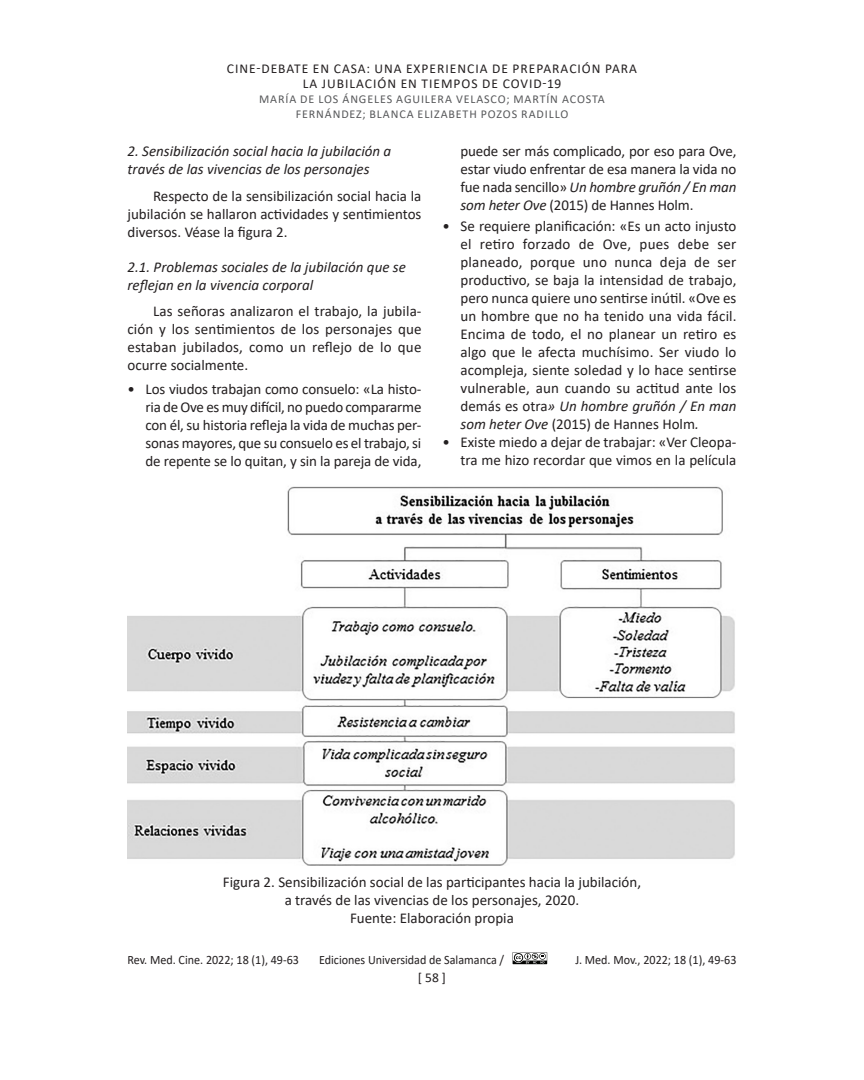
<style>
.page{position:relative;width:864px;height:1080px;background:#fff}
.page>*{position:absolute;margin:0;border:0;box-sizing:border-box;transform-origin:0 0}
.TX{font:15px/18px "Calibri";color:#231f20;text-align:justify}
.BHead{font:italic 15px/18px "Calibri";color:#231f20}
.FigureCaption{font:15px/18px "Calibri";color:#231f20;text-align:center}
.t1{font:13.5px/15px "Calibri";letter-spacing:.075em;color:#231f20;text-align:center}
.t2{font:12.75px "Calibri";color:#231f20;scale:.95 1}
.t3{font:12px/15px "Calibri";letter-spacing:.075em;color:#57585a;text-align:center}
.s1{font-style:italic}
</style>
<div class="page">
<svg style="left:513px;top:952px;width:34px;height:12px"></svg>
<img style="left:128px;top:486px;width:607px;height:380px">
<p class="t1" style="left:227px;top:61px;width:412px">CINE-DEBATE EN CASA: UNA EXPERIENCIA DE PREPARACIÓN PARA<br>LA JUBILACIÓN EN TIEMPOS DE COVID-19</p>
<p class="t3" style="left:259px;top:91px;width:347px">MARÍA DE LOS ÁNGELES AGUILERA VELASCO; MARTÍN ACOSTA<br>FERNÁNDEZ; BLANCA ELIZABETH POZOS RADILLO</p>
<p class="BHead" style="left:128px;top:141px;width:265px">2. Sensibilización social hacia la jubilación a través de las vivencias de los personajes</p>
<p class="TX" style="left:128px;top:186px;width:295px;text-indent:26px">Respecto de la sensibilización social hacia la jubilación se hallaron actividades y sentimientos diversos. Véase la figura 2.</p>
<p class="BHead" style="left:128px;top:257px;width:280px">2.1. Problemas sociales de la jubilación que se reflejan en la vivencia corporal</p>
<p class="TX" style="left:128px;top:302px;width:296px;text-indent:26px">Las señoras analizaron el trabajo, la jubila&shy;ción y los sentimientos de los personajes que estaban jubilados, como un reflejo de lo que ocurre socialmente.</p>
<p class="TX" style="left:146px;top:380px;width:277px;text-indent:-18px">• Los viudos trabajan como consuelo: «La histo&shy;ria de Ove es muy difícil, no puedo compararme con él, su historia refleja la vida de muchas per&shy;sonas mayores, que su consuelo es el trabajo, si de repente se lo quitan, y sin la pareja de vida,</p>
<p class="TX" style="left:460px;top:141px;width:277px">puede ser más complicado, por eso para Ove, estar viudo enfrentar de esa manera la vida no fue nada sencillo» <span class="s1">Un hombre gruñón / En man som heter Ove</span> (2015) de Hannes Holm.</p>
<p class="TX" style="left:460px;top:216px;width:278px;text-indent:-18px">• Se requiere planificación: «Es un acto injusto el retiro forzado de Ove, pues debe ser planeado, porque uno nunca deja de ser productivo, se baja la intensidad de trabajo, pero nunca quiere uno sentirse inútil. «Ove es un hombre que no ha tenido una vida fácil.<br>Encima de todo, el no planear un retiro es algo que le afecta muchísimo. Ser viudo lo acompleja, siente soledad y lo hace sentirse vulnerable, aun cuando su actitud ante los demás es otra<span class="s1">» Un hombre gruñón / En man som heter Ove</span> (2015) de Hannes Holm<span class="s1">.</span></p>
<p class="TX" style="left:442px;top:432px;width:295px;text-align:right">• Existe miedo a dejar de trabajar: «Ver Cleopa&shy;tra me hizo recordar que vimos en la película</p>
<p class="FigureCaption" style="left:223px;top:872px;width:420px">Figura 2. Sensibilización social de las participantes hacia la jubilación, a través de las vivencias de los personajes, 2020.</p>
<p class="FigureCaption" style="left:350px;top:908px;width:165px">Fuente: Elaboración propia</p>
<p class="t2" style="left:128px;top:951px;width:182px">Rev. Med. Cine. 2022; 18 (1), 49-63</p>
<p class="t2" style="left:319px;top:951px;width:196px">Ediciones Universidad de Salamanca /</p>
<p class="t2" style="left:575px;top:951px;width:171px">J. Med. Mov., 2022; 18 (1), 49-63</p>
<p class="t1" style="left:418px;top:970px;width:30px">[ 58 ]</p>
</div>
